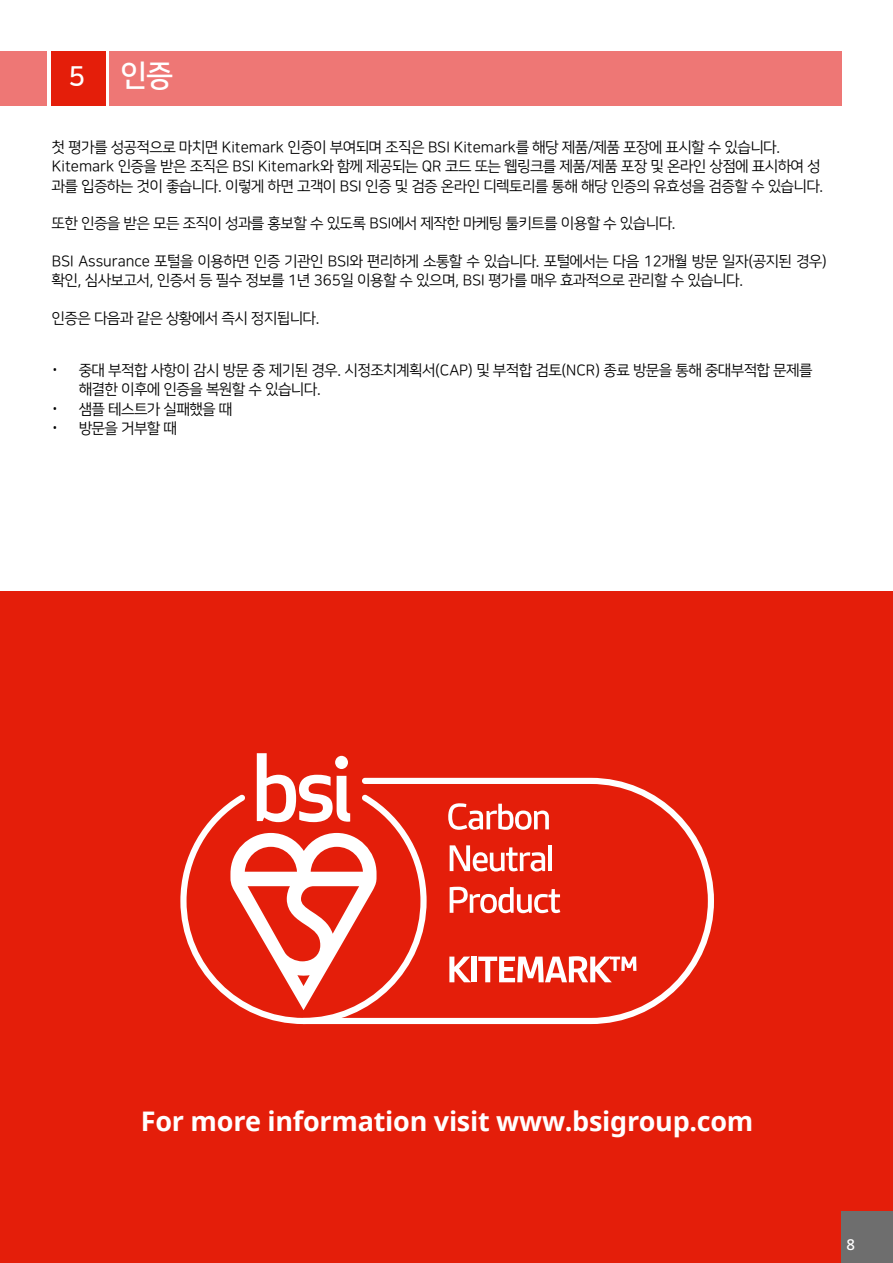
<style>
.page{position:relative;width:893px;height:1263px;background:#fff}
.page>*{position:absolute;margin:0;border:0;box-sizing:border-box;transform-origin:0 0}
.t1{font:30px "Nanum Square ac B";color:#fff}
._05a__main_body_copy{font:700 27px "Noto Sans";letter-spacing:-.01em;color:#fff}
.Body_Copy{font:15px/19.5px "Nanum Square ac R";color:#000}
._05a__main_body_copy-2{font:500 15px "Noto Sans";color:#fff}
.s1{font-size:27px}
.s2{font-family:"Noto Sans";font-weight:300}
</style>
<div class="page">
<div style="left:0;top:591px;width:893px;height:672px;background:#e41e0a"></div>
<svg style="left:362px;top:778px;width:352px;height:246px"></svg>
<svg style="left:257px;top:753px;width:91px;height:41px"></svg>
<svg style="left:180px;top:794px;width:247px;height:230px"></svg>
<div style="left:109px;top:51px;width:733px;height:54px;background:#ee7775"></div>
<div style="left:51px;top:51px;width:54px;height:54px;background:#e41e0a"></div>
<div style="left:0;top:51px;width:47px;height:54px;background:#ee7775"></div>
<div style="left:842px;top:1212px;width:51px;height:51px;background:#6e6e6e"></div>
<p class="t1" style="left:69px;top:60px;width:105px"><span class="s1">5</span> 인증</p>
<p class="Body_Copy" style="left:52px;top:138px;width:773px">첫 평가를 성공적으로 마치면 Kitemark 인증이 부여되며 조직은 BSI Kitemark를 해당 제품/제품 포장에 표시할 수 있습니다.<br>Kitemark 인증을 받은 조직은 BSI Kitemark와 함께 제공되는 QR 코드 또는 웹링크를 제품/제품 포장 및 온라인 상점에 표시하여 성 과를 입증하는 것이 좋습니다. 이렇게 하면 고객이 BSI 인증 및 검증 온라인 디렉토리를 통해 해당 인증의 유효성을 검증할 수 있습니다.</p>
<p class="Body_Copy" style="left:52px;top:214px;width:625px">또한 인증을 받은 모든 조직이 성과를 홍보할 수 있도록 BSI에서 제작한 마케팅 툴키트를 이용할 수 있습니다.</p>
<p class="Body_Copy" style="left:52px;top:252px;width:776px">BSI Assurance 포털을 이용하면 인증 기관인 BSI와 편리하게 소통할 수 있습니다. 포털에서는 다음 12개월 방문 일자(공지된 경우) 확인, 심사보고서, 인증서 등 필수 정보를 1년 365일 이용할 수 있으며, BSI 평가를 매우 효과적으로 관리할 수 있습니다.</p>
<p class="Body_Copy" style="left:52px;top:309px;width:269px">인증은 다음과 같은 상황에서 즉시 정지됩니다.</p>
<p class="Body_Copy" style="left:79px;top:361px;width:735px;text-indent:-27px"><span class="s2">•</span> 중대 부적합 사항이 감시 방문 중 제기된 경우. 시정조치계획서(CAP) 및 부적합 검토(NCR) 종료 방문을 통해 중대부적합 문제를 해결한 이후에 인증을 복원할 수 있습니다.</p>
<p class="Body_Copy" style="left:52px;top:400px;width:182px"><span class="s2">•</span> 샘플 테스트가 실패했을 때</p>
<p class="Body_Copy" style="left:52px;top:419px;width:126px"><span class="s2">•</span> 방문을 거부할 때</p>
<p class="_05a__main_body_copy" style="left:141px;top:1102px;width:614px">For more information visit www.bsigroup.com</p>
<p class="_05a__main_body_copy-2" style="left:846px;top:1236px;width:10px">8</p>
</div>
